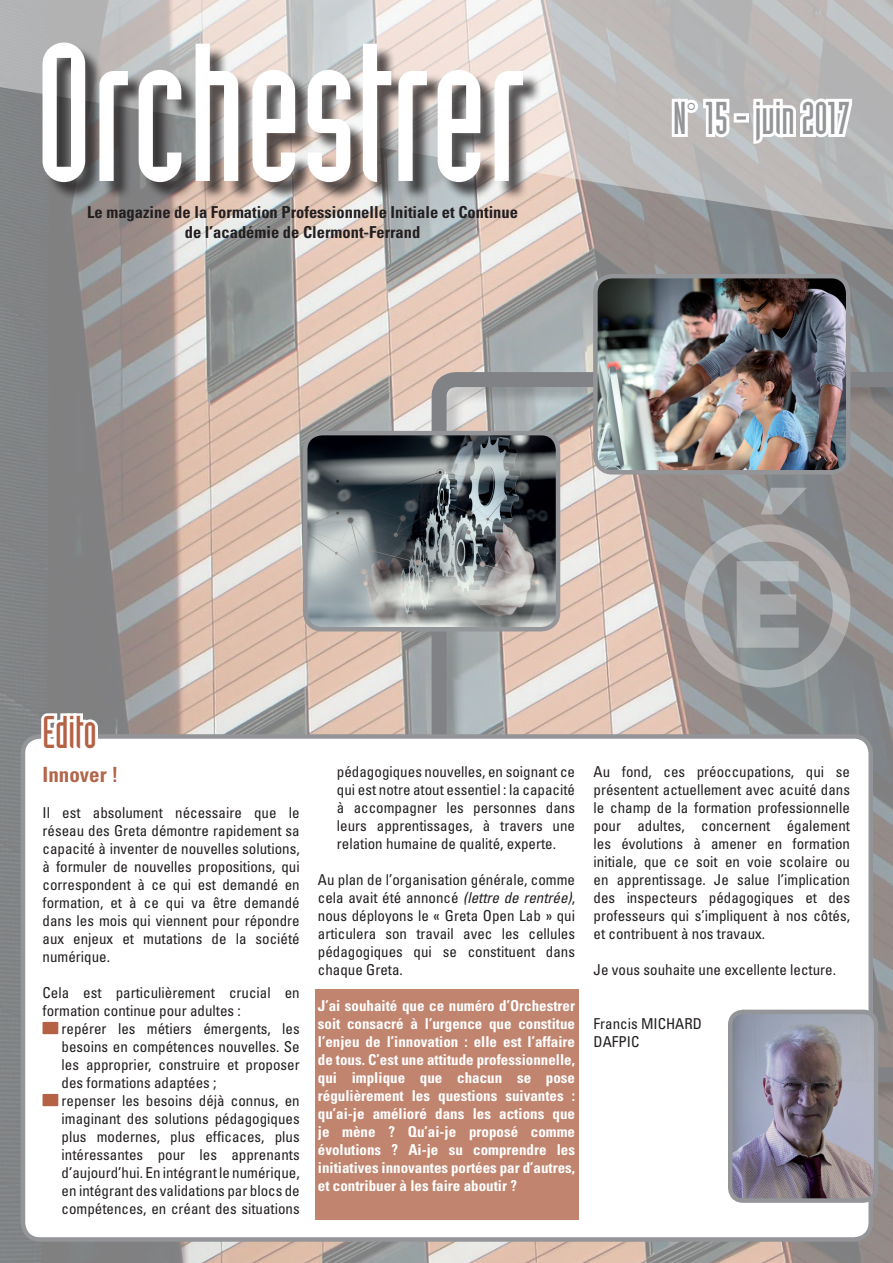
<style>
.page{position:relative;width:893px;height:1263px;background:#fff}
.page>*{position:absolute;margin:0;border:0;box-sizing:border-box;transform-origin:0 0}
.t1{font:45px "Industria Solid";color:#939598}
.t2{font:45px "Industria Solid";color:#b56244}
.t3{font:700 condensed 21px "Univers";color:#b2664a}
.t4{font:700 condensed 16.5px/19.8px "Univers";color:#231f20;text-align:center}
.t5{font:condensed 15px/18px "Univers";color:#231f20;text-align:justify}
.t6{font:700 condensed 15px/18px "Univers";color:#fff;text-align:justify}
.s1{font-style:italic}
</style>
<div class="page">
<img style="left:0;top:232px;width:893px;height:1031px">
<svg style="left:0;top:0;width:893px;height:232px;background:#bdbab8"></svg>
<div style="left:45px;top:45px;width:497px;height:156px;background:#231f20;opacity:.75"></div>
<svg style="left:43px;top:43px;width:480px;height:139px"></svg>
<svg style="left:669px;top:95px;width:63px;height:45px"></svg>
<div style="left:734px;top:113px;width:15px;height:10px;border:6px solid #fff"></div>
<svg style="left:750px;top:96px;width:105px;height:51px"></svg>
<svg style="left:432px;top:372px;width:461px;height:710px;background:#b0a8a4"></svg>
<div style="left:23px;top:736px;width:848px;height:503px;background:#fff;border-radius:17px"></div>
<div style="left:21px;top:734px;width:852px;height:508px;border:4px solid #939598;border-radius:17px"></div>
<svg style="left:38px;top:710px;width:63px;height:29px"></svg>
<img style="left:595px;top:276px;width:253px;height:196px">
<div style="left:593px;top:274px;width:257px;height:200px;border:4px solid #939598;border-radius:17px"></div>
<img style="left:305px;top:433px;width:253px;height:196px">
<div style="left:303px;top:431px;width:257px;height:200px;border:4px solid #939598;border-radius:17px"></div>
<svg style="left:761px;top:488px;width:46px;height:26px"></svg>
<svg style="left:685px;top:524px;width:165px;height:164px;background:#9b9d9e"></svg>
<img style="left:733px;top:1012px;width:143px;height:188px">
<div style="left:728px;top:1010px;width:150px;height:193px;border:4px solid #939598;border-radius:13px"></div>
<div style="left:43px;top:1022px;width:15px;height:12px;background:#b56244"></div>
<div style="left:43px;top:1094px;width:15px;height:12px;background:#b56244"></div>
<div style="left:315px;top:989px;width:263px;height:231px;background:#c1846e"></div>
<p class="t4" style="left:87px;top:202px;width:432px">Le magazine de la Formation Professionnelle Initiale et Continue de l’académie de Clermont-Ferrand</p>
<h1 class="t1" style="left:673px;top:93px;width:179px">N<sup>°</sup> 15 - juin 2017</h1>
<h1 class="t2" style="left:43px;top:708px;width:56px">Edito</h1>
<h2 class="t3" style="left:43px;top:762px;width:77px">Innover !</h2>
<p class="t5" style="left:43px;top:804px;width:259px">Il est absolument nécessaire que le réseau des Greta démontre rapidement sa capacité à inventer de nouvelles solutions, à formuler de nouvelles propositions, qui correspondent à ce qui est demandé en formation, et à ce qui va être demandé dans les mois qui viennent pour répondre aux enjeux et mutations de la société numérique.</p>
<p class="t5" style="left:43px;top:984px;width:259px">Cela est particulièrement crucial en formation continue pour adultes :</p>
<p class="t5" style="left:62px;top:1020px;width:240px;text-align:left">repérer les métiers émergents, les besoins en compétences nouvelles. Se les approprier, construire et proposer des formations adaptées ;<br>repenser les besoins déjà connus, en imaginant des solutions pédagogiques plus modernes, plus efficaces, plus intéressantes pour les apprenants d’aujourd’hui. En intégrant le numérique, en intégrant des validations par blocs de compétences, en créant des situations</p>
<p class="t5" style="left:337px;top:763px;width:240px">pédagogiques nouvelles, en soignant ce qui est notre atout essentiel : la capacité à accompagner les personnes dans leurs apprentissages, à travers une relation humaine de qualité, experte.</p>
<p class="t5" style="left:318px;top:871px;width:259px">Au plan de l’organisation générale, comme cela avait été annoncé <span class="s1">(lettre de rentrée)</span>, nous déployons le « Greta Open Lab » qui articulera son travail avec les cellules pédagogiques qui se constituent dans chaque Greta.</p>
<p class="t6" style="left:318px;top:997px;width:259px">J’ai souhaité que ce numéro d’Orchestrer soit consacré à l’urgence que constitue l’enjeu de l’innovation : elle est l’affaire de tous. C’est une attitude professionnelle, qui implique que chacun se pose régulièrement les questions suivantes : qu’ai-je amélioré dans les actions que je mène ? Qu’ai-je proposé comme évolutions ? Ai-je su comprendre les initiatives innovantes portées par d’autres, et contribuer à les faire aboutir ?</p>
<p class="t5" style="left:594px;top:763px;width:258px">Au fond, ces préoccupations, qui se présentent actuellement avec acuité dans le champ de la formation professionnelle pour adultes, concernent également les évolutions à amener en formation initiale, que ce soit en voie scolaire ou en apprentissage. Je salue l’implication des inspecteurs pédagogiques et des professeurs qui s’impliquent à nos côtés, et contribuent à nos travaux.</p>
<p class="t5" style="left:594px;top:961px;width:244px">Je vous souhaite une excellente lecture.</p>
<p class="t5" style="left:594px;top:1015px;width:110px">Francis MICHARD<br>DAFPIC</p>
</div>
